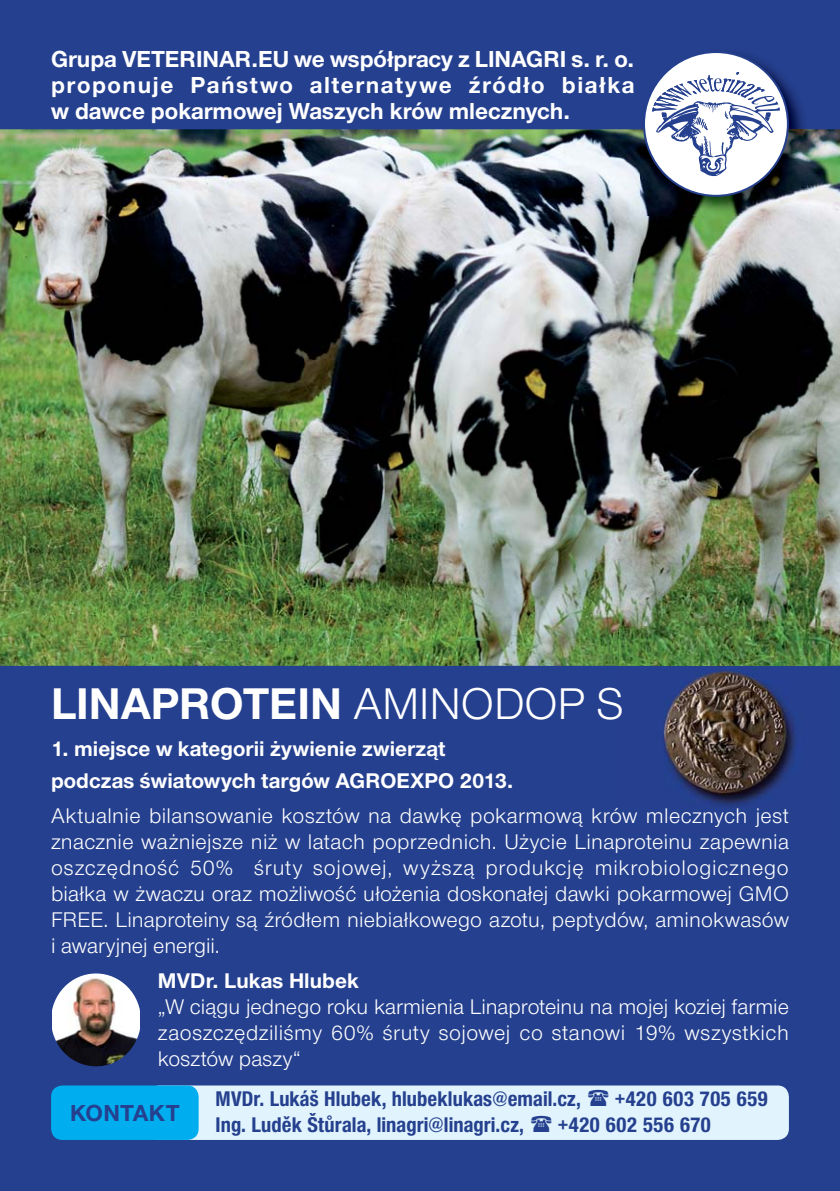
<style>
.page{position:relative;width:840px;height:1191px;background:#fff}
.page>*{position:absolute;margin:0;border:0;box-sizing:border-box;transform-origin:0 0}
.t1{font:700 46px "Nimbus Sans Novus TOT";letter-spacing:-.005em;color:#fff}
.t2{font:700 24px/26px "Nimbus Sans Novus TOT";color:#fff;text-align:justify}
.t3{font:700 24px "Nimbus Sans Novus TOT";letter-spacing:.01em;color:#25408e}
.t4{font:22px/26px "Nimbus Sans Novus TOT";letter-spacing:.01em;color:#fff;text-align:justify}
.t5{font:22px "Nimbus Sans Novus TOT Bol Con";letter-spacing:.005em;color:#25408e}
.t6{font:700 22px/31.6px "Nimbus Sans Novus TOT";color:#fff}
.s1{font-weight:400}
</style>
<div class="page">
<div style="left:0;top:0;width:839px;height:1191px;background:#25408e"></div>
<div style="left:147px;top:1085px;width:641px;height:55px;background:#e1f4fd;border-radius:11px"></div>
<img style="left:0;top:129px;width:839px;height:537px">
<svg style="left:51px;top:973px;width:90px;height:93px"></svg>
<img style="left:53px;top:973px;width:86px;height:93px;border-radius:50%">
<img style="left:618px;top:626px;width:213px;height:180px">
<div style="left:51px;top:1085px;width:147px;height:55px;background:#00aeef;border-radius:11px"></div>
<img style="left:640px;top:86px;width:167px;height:130px">
<svg style="left:642px;top:53px;width:146px;height:144px"></svg>
<p class="t2" style="left:51px;top:48px;width:584px">Grupa VETERINAR.EU we współpracy z LINAGRI s. r. o. proponuje Państwo alternatywe źródło białka w dawce pokarmowej Waszych krów mlecznych.</p>
<h1 class="t1" style="left:51px;top:685px;width:574px">LINAPROTEIN <span class="s1">AMINODOP S</span></h1>
<p class="t6" style="left:51px;top:734px;width:463px">1. miejsce w kategorii żywienie zwierząt podczas światowych targów AGROEXPO 2013.</p>
<p class="t4" style="left:51px;top:804px;width:739px">Aktualnie bilansowanie kosztów na dawkę pokarmową krów mlecznych jest znacznie ważniejsze niż w latach poprzednich. Użycie Linaproteinu zapewnia oszczędność 50% śruty sojowej, wyższą produkcję mikrobiologicznego białka w żwaczu oraz możliwość ułożenia doskonałej dawki pokarmowej GMO FREE. Linaproteiny są źródłem niebiałkowego azotu, peptydów, aminokwasów i awaryjnej energii.</p>
<p class="t6" style="left:158px;top:967px;width:202px">MVDr. Lukas Hlubek</p>
<p class="t4" style="left:158px;top:995px;width:632px">„W ciągu jednego roku karmienia Linaproteinu na mojej koziej farmie zaoszczędziliśmy 60% śruty sojowej co stanowi 19% wszystkich kosztów paszy“</p>
<p class="t3" style="left:70px;top:1103px;width:111px">KONTAKT</p>
<p class="t5" style="left:215px;top:1090px;width:366px">MVDr. Lukáš Hlubek, hlubeklukas@email.cz,</p>
<p class="t5" style="left:614px;top:1090px;width:155px">+420 603 705 659</p>
<p class="t5" style="left:215px;top:1116px;width:310px">Ing. Luděk Štůrala, linagri@linagri.cz,</p>
<p class="t5" style="left:557px;top:1116px;width:155px">+420 602 556 670</p>
</div>
